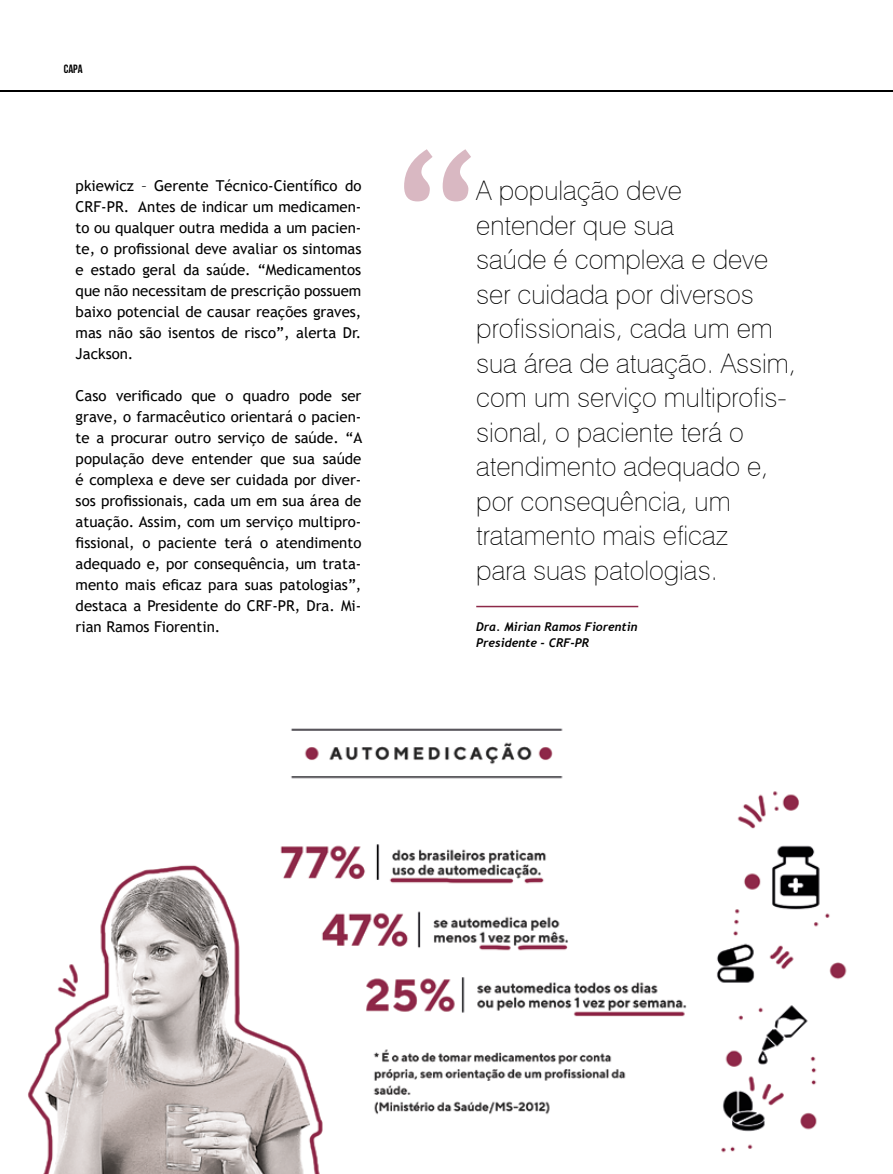
<style>
.page{position:relative;width:893px;height:1174px;background:#fff}
.page>*{position:absolute;margin:0;border:0;box-sizing:border-box;transform-origin:0 0}
.t1{font:175.5px "Trebuchet MS";color:#8d2848}
.t2{font:100 27px/34.5px "Swiss 721 BT";color:#000}
.t3{font:15px/21px "Trebuchet MS";color:#000;text-align:justify}
.t4{font:italic 700 12px/16.5px "Trebuchet";color:#000}
.t5{font:12px "Bebas Neue";color:#000}
</style>
<div class="page">
<hr style="left:0;top:90px;width:893px;height:1px;background:#000">
<hr style="left:476px;top:606px;width:162px;height:1px;background:#8d2848">
<img style="left:28px;top:728px;width:819px;height:446px">
<p class="t5" style="left:64px;top:62px;width:20px">CAPA</p>
<p class="t3" style="left:76px;top:175px;width:287px">pkiewicz – Gerente Técnico-Científico do CRF-PR. Antes de indicar um medicamen&shy;to ou qualquer outra medida a um pacien&shy;te, o profissional deve avaliar os sintomas e estado geral da saúde. “Medicamentos que não necessitam de prescrição possuem baixo potencial de causar reações graves, mas não são isentos de risco”, alerta Dr.<br>Jackson.</p>
<p class="t3" style="left:76px;top:385px;width:288px">Caso verificado que o quadro pode ser grave, o farmacêutico orientará o pacien&shy;te a procurar outro serviço de saúde. “A população deve entender que sua saúde é complexa e deve ser cuidada por diver&shy;sos profissionais, cada um em sua área de atuação. Assim, com um serviço multipro&shy;fissional, o paciente terá o atendimento adequado e, por consequência, um trata&shy;mento mais eficaz para suas patologias”, destaca a Presidente do CRF-PR, Dra. Mi&shy;rian Ramos Fiorentin.</p>
<h1 class="t1" style="left:390px;top:106px;width:93px">“</h1>
<p class="t2" style="left:476px;top:173px;width:321px">A população deve<br>entender que sua<br>saúde é complexa e deve ser cuidada por diversos profissionais, cada um em sua área de atuação. Assim, com um serviço multiprofis&shy;sional, o paciente terá o atendimento adequado e, por consequência, um tratamento mais eficaz<br>para suas patologias.</p>
<p class="t4" style="left:476px;top:618px;width:163px">Dra. Mirian Ramos Fiorentin<br>Presidente - CRF-PR</p>
</div>
